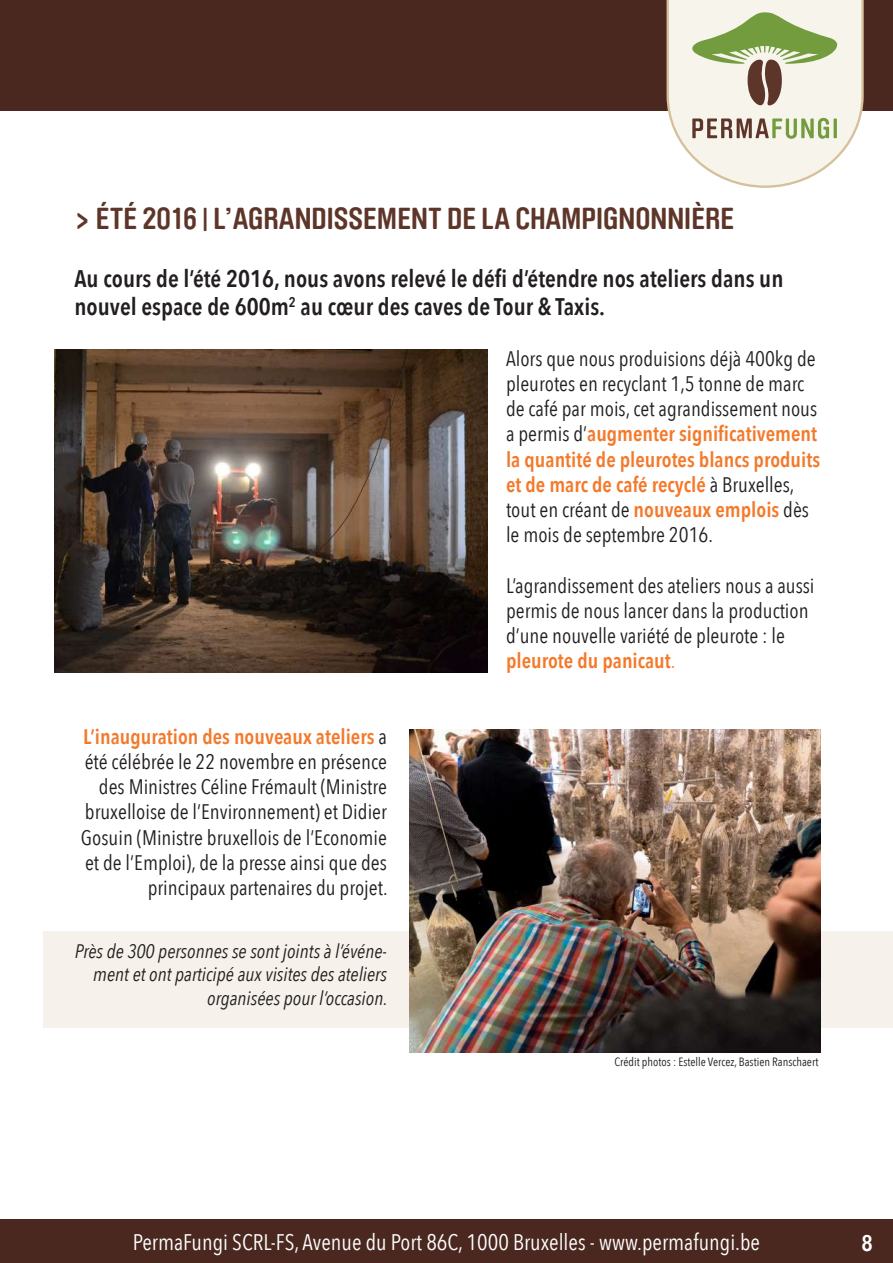
<style>
.page{position:relative;width:893px;height:1263px;background:#fff}
.page>*{position:absolute;margin:0;border:0;box-sizing:border-box;transform-origin:0 0}
.t1{font:700 30px "Brauer Neue";color:#5e3529}
.t2{font:600 24px/28.8px "Avenir Next Condensed";color:#231f20}
.t3{font:22.5px "Avenir Next Condensed";color:#fff}
.t4{font:600 22.5px "Avenir Next Condensed";color:#fff}
.t5{font:21px/25.2px "Avenir Next Condensed";color:#231f20}
.t6{font:italic 19.5px/23.4px "Avenir Next Condensed";color:#231f20;text-align:right}
.t7{font:12px "Avenir Next Condensed";color:#231f20}
.s1{font-weight:600;color:#f4792a}
.s2{color:#f4792a}
</style>
<div class="page">
<div style="left:0;top:0;width:893px;height:110px;background:#4a281f"></div>
<svg style="left:665px;top:0;width:200px;height:188px;background:#ddddca"></svg>
<div style="left:0;top:1219px;width:893px;height:44px;background:#4a281f"></div>
<div style="left:43px;top:931px;width:850px;height:97px;background:#f6f2eb"></div>
<img style="left:54px;top:350px;width:433px;height:323px">
<img style="left:410px;top:729px;width:411px;height:323px">
<h1 class="t1" style="left:74px;top:201px;width:661px">&gt; ÉTÉ 2016 | L’AGRANDISSEMENT DE LA CHAMPIGNONNIÈRE</h1>
<p class="t2" style="left:74px;top:263px;width:711px">Au cours de l’été 2016, nous avons relevé le défi d’étendre nos ateliers dans un nouvel espace de 600m<sup>2</sup> au cœur des caves de Tour &amp; Taxis.</p>
<p class="t5" style="left:506px;top:345px;width:316px">Alors que nous produisions déjà 400kg de pleurotes en recyclant 1,5 tonne de marc de café par mois, cet agrandissement nous a permis d’<span class="s1">augmenter significativement la quantité de pleurotes blancs produits et de marc de café recyclé</span> à Bruxelles, tout en créant de <span class="s1">nouveaux emplois</span> dès le mois de septembre 2016.</p>
<p class="t5" style="left:506px;top:572px;width:310px">L’agrandissement des ateliers nous a aussi permis de nous lancer dans la production d’une nouvelle variété de pleurote : le <span class="s1">pleurote du panicaut</span><span class="s2">.</span></p>
<p class="t5" style="left:81px;top:723px;width:308px;text-align:right"><span class="s1">L’inauguration des nouveaux ateliers</span> a été célébrée le 22 novembre en présence des Ministres Céline Frémault (Ministre bruxelloise de l’Environnement) et Didier Gosuin (Ministre bruxellois de l’Economie et de l’Emploi), de la presse ainsi que des principaux partenaires du projet.</p>
<p class="t6" style="left:75px;top:939px;width:314px">Près de 300 personnes se sont joints à l’événe&shy;ment et ont participé aux visites des ateliers organisées pour l’occasion.</p>
<p class="t7" style="left:614px;top:1051px;width:205px">Crédit photos : Estelle Vercez, Bastien Ranschaert</p>
<p class="t3" style="left:133px;top:1223px;width:629px">PermaFungi SCRL-FS, Avenue du Port 86C, 1000 Bruxelles - www.permafungi.be</p>
<p class="t4" style="left:862px;top:1224px;width:13px">8</p>
</div>
